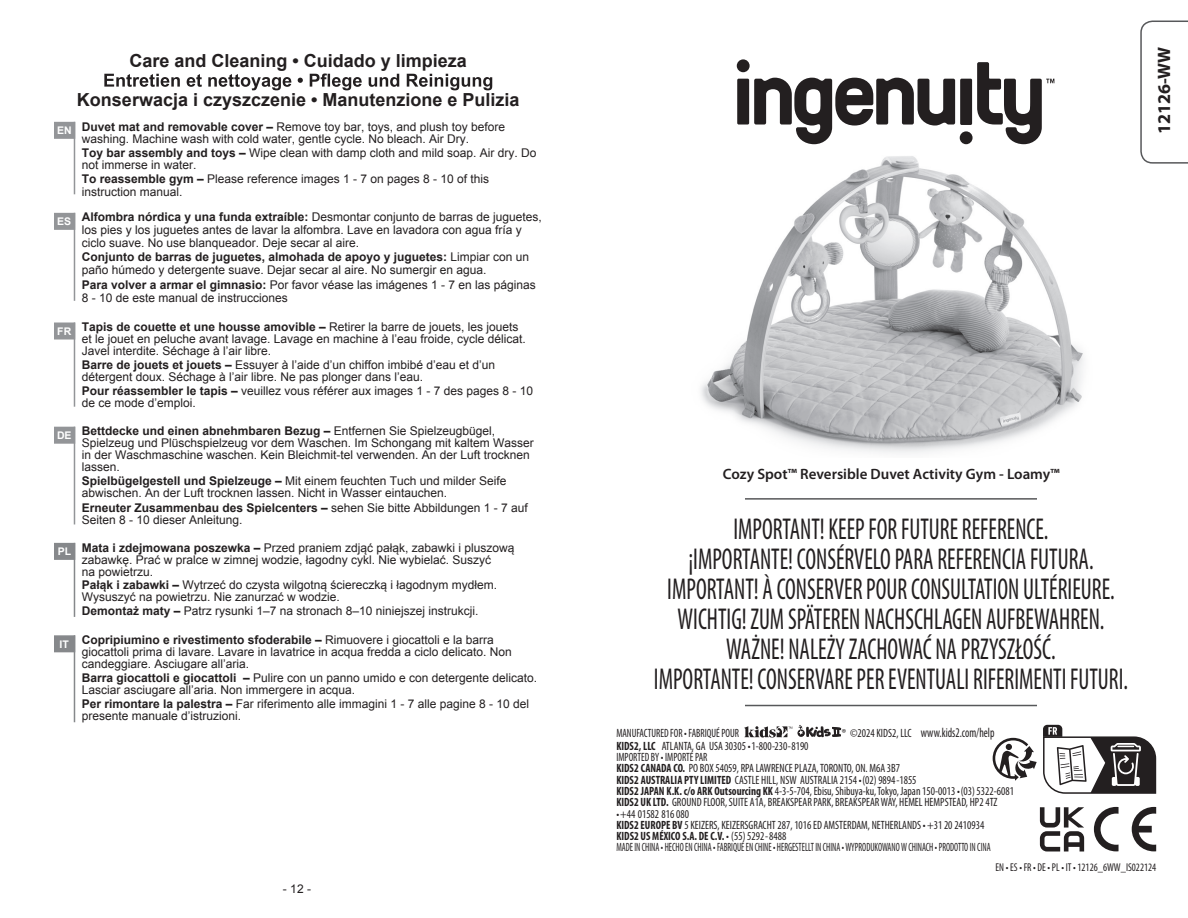
<style>
.page{position:relative;width:1188px;height:918px;background:#fff}
.page>*{position:absolute;margin:0;border:0;box-sizing:border-box;transform-origin:0 0}
.t1{font:condensed 30.3px/30px "Myriad Pro";color:#231f20;text-align:center;scale:.79 1}
.t2{font:700 18px/39px "Arial";color:#231f20;text-align:center}
.t3{font:700 18px "Myriad Pro";color:#231f20}
.t4{font:600 15px "Myriad Pro";color:#231f20}
.t5{font:condensed 13.35px "Myriad Pro";color:#231f20;scale:.83 1}
.t6{font:12px/12px "Arial";color:#231f20}
.t7{font:condensed 12px/11.2px "Myriad Pro";color:#231f20;scale:.93 1}
.t8{font:condensed 12px "Myriad Pro";color:#231f20;scale:.86 1}
.t9{font:condensed 11.7px "Myriad Pro";color:#231f20}
.t10{font:condensed 11.4px "Myriad Pro";color:#231f20;scale:.93 1}
.t11{font:700 10.5px "Arial";color:#fff}
.s1{font-weight:700}
.s2{font-size:12px}
</style>
<div class="page">
<img style="left:701px;top:138px;width:383px;height:315px">
<div style="left:54px;top:122px;width:21px;height:17px;background:#939598;border:2px solid #939598"></div>
<hr style="left:74px;top:122px;width:1px;height:72px;background:#939598">
<div style="left:54px;top:213px;width:21px;height:17px;background:#939598;border:2px solid #939598"></div>
<hr style="left:74px;top:213px;width:1px;height:88px;background:#939598">
<div style="left:54px;top:323px;width:21px;height:17px;background:#939598;border:2px solid #939598"></div>
<hr style="left:74px;top:323px;width:1px;height:84px;background:#939598">
<div style="left:54px;top:427px;width:21px;height:17px;background:#939598;border:2px solid #939598"></div>
<hr style="left:74px;top:427px;width:1px;height:97px;background:#939598">
<div style="left:54px;top:543px;width:21px;height:17px;background:#86888b;border:2px solid #86888b"></div>
<hr style="left:74px;top:543px;width:1px;height:74px;background:#86888b">
<div style="left:54px;top:635px;width:21px;height:17px;background:#86888b;border:2px solid #86888b"></div>
<hr style="left:74px;top:635px;width:1px;height:87px;background:#86888b">
<svg style="left:104px;top:74px;width:388px;height:16px"></svg>
<div style="left:737px;top:79px;width:12px;height:46px;background:#231f20"></div>
<svg style="left:754px;top:78px;width:201px;height:66px"></svg>
<div style="left:960px;top:79px;width:12px;height:46px;background:#231f20"></div>
<div style="left:960px;top:131px;width:13px;height:13px;background:#231f20;border-radius:50%"></div>
<div style="left:737px;top:59px;width:13px;height:13px;background:#231f20;border-radius:50%"></div>
<svg style="left:977px;top:62px;width:77px;height:82px"></svg>
<svg style="left:1140px;top:20px;width:48px;height:144px"></svg>
<hr style="left:745px;top:498px;width:292px;height:2px;background:#57585a">
<hr style="left:745px;top:705px;width:292px;height:1px;background:#57585a">
<svg style="left:744px;top:725px;width:97px;height:13px"></svg>
<svg style="left:993px;top:725px;width:164px;height:69px"></svg>
<svg style="left:1040px;top:807px;width:44px;height:44px"></svg>
<svg style="left:1132px;top:807px;width:24px;height:44px"></svg>
<svg style="left:1094px;top:807px;width:25px;height:44px"></svg>
<h2 class="t2" style="left:77px;top:42px;width:444px">Care and Cleaning • Cuidado y limpieza<br>Konserwacja i czyszczenie • Manutenzione e Pulizia</h2>
<h2 class="t3" style="left:1154px;top:134px;width:89px;rotate:-90deg">12126-WW</h2>
<p class="t6" style="left:82px;top:120px;width:425px"><span class="s1">Duvet mat and removable cover –</span> Remove toy bar, toys, and plush toy before washing. Machine wash with cold water, gentle cycle. No bleach. Air Dry.</p>
<p class="t6" style="left:82px;top:147px;width:456px"><span class="s1">Toy bar assembly and toys –</span> Wipe clean with damp cloth and mild soap. Air dry. Do not immerse in water.</p>
<p class="t6" style="left:82px;top:172px;width:409px;line-height:12.8px"><span class="s1">To reassemble gym –</span> Please reference images 1 - 7 on pages 8 - 10 of this instruction manual.</p>
<p class="t6" style="left:82px;top:211px;width:462px;line-height:12.8px"><span class="s1">Alfombra nórdica y una funda extraíble:</span> Desmontar conjunto de barras de juguetes, los pies y los juguetes antes de lavar la alfombra. Lave en lavadora con agua fría y ciclo suave. No use blanqueador. Deje secar al aire.</p>
<p class="t6" style="left:82px;top:251px;width:449px;line-height:12.8px"><span class="s1">Conjunto de barras de juguetes, almohada de apoyo y juguetes:</span> Limpiar con un paño húmedo y detergente suave. Dejar secar al aire. No sumergir en agua.</p>
<p class="t6" style="left:82px;top:279px;width:456px;line-height:12.8px"><span class="s1">Para volver a armar el gimnasio:</span> Por favor véase las imágenes 1 - 7 en las páginas<br>8 - 10 de este manual de instrucciones</p>
<p class="t6" style="left:82px;top:321px;width:446px"><span class="s1">Tapis de couette et une housse amovible –</span> Retirer la barre de jouets, les jouets et le jouet en peluche avant lavage. Lavage en machine à l’eau froide, cycle délicat.<br>Javel interdite. Séchage à l’air libre.</p>
<p class="t6" style="left:82px;top:359px;width:415px"><span class="s1">Barre de jouets et jouets –</span> Essuyer à l’aide d’un chiffon imbibé d’eau et d’un détergent doux. Séchage à l’air libre. Ne pas plonger dans l’eau.</p>
<p class="t6" style="left:82px;top:385px;width:453px"><span class="s1">Pour réassembler le tapis –</span> veuillez vous référer aux images 1 - 7 des pages 8 - 10 de ce mode d’emploi.</p>
<p class="t6" style="left:82px;top:425px;width:454px"><span class="s1">Bettdecke und einen abnehmbaren Bezug –</span> Entfernen Sie Spielzeugbügel, Spielzeug und Plüschspielzeug vor dem Waschen. Im Schongang mit kaltem Wasser in der Waschmaschine waschen. Kein Bleichmit-tel verwenden. An der Luft trocknen lassen.</p>
<p class="t6" style="left:82px;top:475px;width:426px"><span class="s1">Spielbügelgestell und Spielzeuge –</span> Mit einem feuchten Tuch und milder Seife abwischen. An der Luft trocknen lassen. Nicht in Wasser eintauchen.</p>
<p class="t6" style="left:82px;top:501px;width:448px"><span class="s1">Erneuter Zusammenbau des Spielcenters –</span> sehen Sie bitte Abbildungen 1 - 7 auf<br>Seiten 8 - 10 dieser Anleitung.</p>
<p class="t6" style="left:82px;top:542px;width:434px"><span class="s1">Mata i zdejmowana poszewka –</span> Przed praniem zdjąć pałąk, zabawki i pluszową zabawkę. Prać w pralce w zimnej wodzie, łagodny cykl. Nie wybielać. Suszyć<br>na powietrzu.</p>
<p class="t6" style="left:82px;top:579px;width:417px"><span class="s1">Pałąk i zabawki –</span> Wytrzeć do czysta wilgotną ściereczką i łagodnym mydłem.<br>Wysuszyć na powietrzu. Nie zanurzać w wodzie.</p>
<p class="t6" style="left:82px;top:605px;width:398px"><span class="s1">Demontaż maty –</span> Patrz rysunki 1–7 na stronach 8–10 niniejszej instrukcji.</p>
<p class="t6" style="left:82px;top:634px;width:432px"><span class="s1">Copripiumino e rivestimento sfoderabile –</span> Rimuovere i giocattoli e la barra giocattoli prima di lavare. Lavare in lavatrice in acqua fredda a ciclo delicato. Non candeggiare. Asciugare all’aria.</p>
<p class="t6" style="left:82px;top:672px;width:457px"><span class="s1">Barra giocattoli e giocattoli –</span> Pulire con un panno umido e con detergente delicato.<br>Lasciar asciugare all’aria. Non immergere in acqua.</p>
<p class="t6" style="left:82px;top:698px;width:449px"><span class="s1">Per rimontare la palestra –</span> Far riferimento alle immagini 1 - 7 alle pagine 8 - 10 del presente manuale d’istruzioni.</p>
<p class="t11" style="left:57px;top:124px;width:16px">EN</p>
<p class="t11" style="left:57px;top:215px;width:16px">ES</p>
<p class="t11" style="left:57px;top:324px;width:15px">FR</p>
<p class="t11" style="left:57px;top:428px;width:16px">DE</p>
<p class="t4" style="left:723px;top:466px;width:339px">Cozy Spot™ Reversible Duvet Activity Gym - Loamy™</p>
<p class="t1" style="left:654px;top:515px;width:602px">IMPORTANT! KEEP FOR FUTURE REFERENCE.<br>¡IMPORTANTE! CONSÉRVELO PARA REFERENCIA FUTURA.<br>IMPORTANT! À CONSERVER POUR CONSULTATION ULTÉRIEURE.<br>WICHTIG! ZUM SPÄTEREN NACHSCHLAGEN AUFBEWAHREN.<br>WAŻNE! NALEŻY ZACHOWAĆ NA PRZYSZŁOŚĆ.<br>IMPORTANTE! CONSERVARE PER EVENTUALI RIFERIMENTI FUTURI.</p>
<p class="t11" style="left:58px;top:545px;width:15px">PL</p>
<p class="t11" style="left:60px;top:637px;width:11px">IT</p>
<p class="t8" style="left:616px;top:727px;width:144px">MANUFACTURED FOR • FABRIQUÉ POUR</p>
<p class="t5" style="left:850px;top:725px;width:175px"><span class="s2">©2024 KIDS2, LLC</span> www.kids2.com/help</p>
<p class="t7" style="left:616px;top:740px;width:429px"><span class="s1">KIDS2, LLC</span> ATLANTA, GA USA 30305 •1-800-230-8190<br>IMPORTED BY • IMPORTÉ PAR<br><span class="s1">KIDS2 CANADA CO.</span> PO BOX 54059, RPA LAWRENCE PLAZA,TORONTO, ON. M6A 3B7<br><span class="s1">KIDS2 AUSTRALIA PTY LIMITED</span> CASTLE HILL, NSW AUSTRALIA 2154 •(02) 9894-1855<br><span class="s1">KIDS2 JAPAN K.K. c/o ARK Outsourcing KK</span> 4-3-5-704, Ebisu, Shibuya-ku,Tokyo, Japan 150-0013 •(03) 5322-6081<br><span class="s1">KIDS2 UK LTD.</span> GROUND FLOOR, SUITE A1A, BREAKSPEAR PARK, BREAKSPEARWAY, HEMEL HEMPSTEAD, HP2 4TZ</p>
<p class="t7" style="left:616px;top:808px;width:404px">•+44 01582 816 080<br><span class="s1">KIDS2 EUROPE BV</span> 5 KEIZERS, KEIZERSGRACHT 287, 1016 ED AMSTERDAM, NETHERLANDS • +31 20 2410934<br><span class="s1">KIDS2 US MÉXICO S.A. DE C.V.</span> • (55) 5292-8488<br>MADE IN CHINA • HECHO EN CHINA • FABRIQUÉ EN CHINE • HERGESTELLT IN CHINA •WYPRODUKOWANOW CHINACH • PRODOTTO IN CINA</p>
<p class="t9" style="left:842px;top:726px;width:6px">®</p>
<p class="t6" style="left:283px;top:883px;width:30px">- 12 -</p>
<p class="t10" style="left:996px;top:861px;width:174px">EN • ES • FR • DE • PL • IT • 12126_6WW_IS022124</p>
</div>
